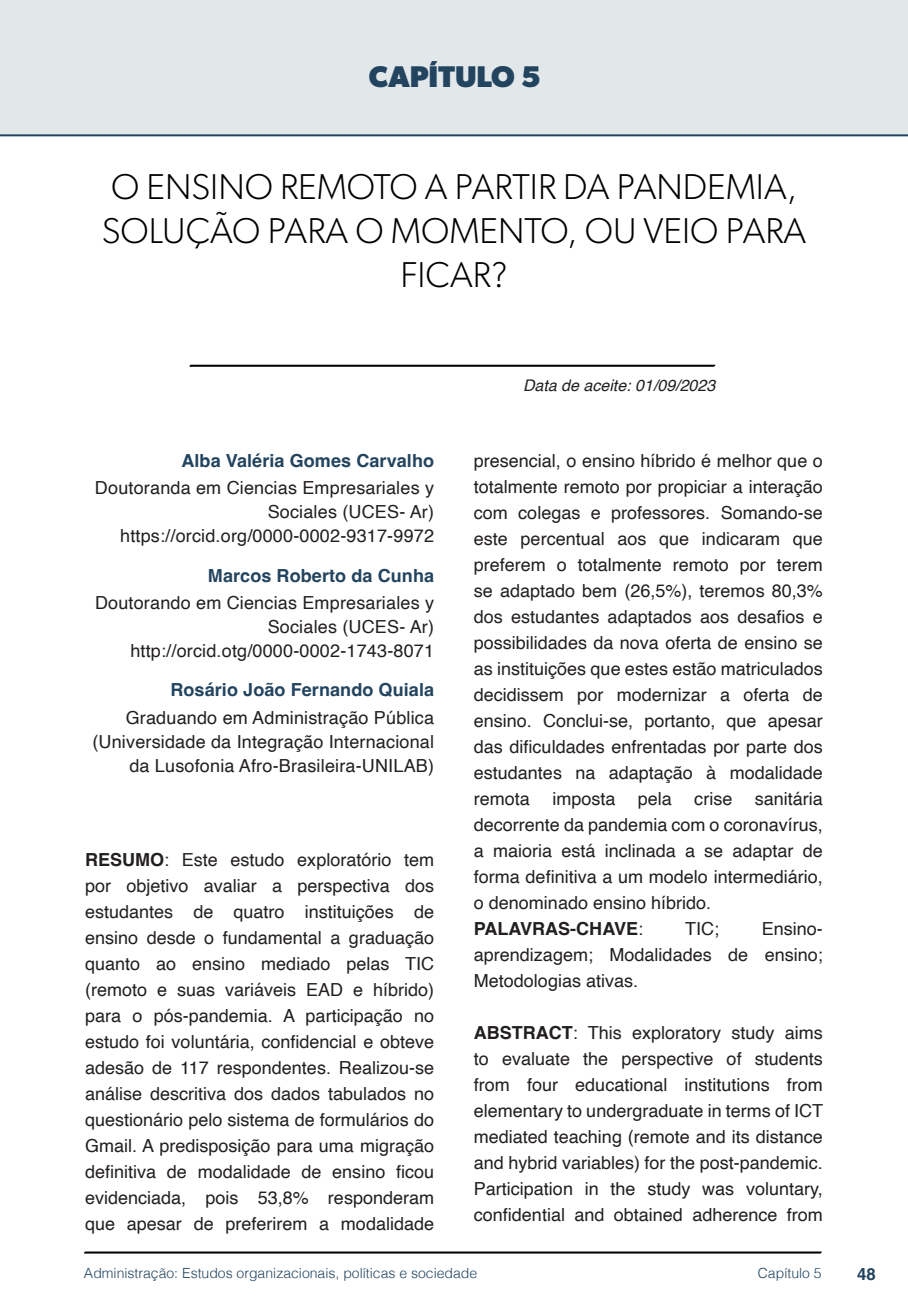
<style>
.page{position:relative;width:908px;height:1304px;background:#fff}
.page>*{position:absolute;margin:0;border:0;box-sizing:border-box;transform-origin:0 0}
.t1{font:300 36px/44px "Gibson";color:#000;text-align:center}
.t2{font:700 30px "Gibson";color:#23445f}
.t3{font:18px/26px "Helvetica";color:#231f20;text-align:right}
.t4{font:700 18px "Helvetica";letter-spacing:.005em;color:#23445f}
.t5{font:700 16.8px "Helvetica";color:#23445f}
.t6{font:italic 16px "Helvetica";color:#231f20}
.t7{font:300 14px "Helvetica";color:#23445f}
.s1{font-weight:700}
</style>
<div class="page">
<svg style="left:84px;top:1251px;width:737px;height:3px;background:#515151"></svg>
<svg style="left:189px;top:364px;width:526px;height:3px;background:#4f4f4f"></svg>
<div style="left:0;top:0;width:907px;height:136px;background:#e2e7e9"></div>
<div style="left:44px;top:72px;width:68px;height:61px;background:#e2e7e9"></div>
<h2 class="t2" style="left:369px;top:58px;width:173px">CAPÍTULO 5</h2>
<h1 class="t1" style="left:102px;top:164px;width:705px">O ENSINO REMOTO A PARTIR DA PANDEMIA,<br>SOLUÇÃO PARA O MOMENTO, OU VEIO PARA<br>FICAR?</h1>
<p class="t4" style="left:181px;top:450px;width:254px">Alba Valéria Gomes Carvalho</p>
<p class="t3" style="left:95px;top:477px;width:340px;line-height:24px">Doutoranda em Ciencias Empresariales y<br>Sociales (UCES- Ar) https://orcid.org/0000-0002-9317-9972</p>
<p class="t4" style="left:208px;top:564px;width:228px">Marcos Roberto da Cunha</p>
<p class="t3" style="left:95px;top:591px;width:340px;line-height:24px">Doutorando em Ciencias Empresariales y<br>Sociales (UCES- Ar) http://orcid.otg/0000-0002-1743-8071</p>
<p class="t4" style="left:170px;top:679px;width:265px">Rosário João Fernando Quiala</p>
<p class="t3" style="left:92px;top:706px;width:343px;line-height:24px">Graduando em Administração Pública (Universidade da Integração Internacional da Lusofonia Afro-Brasileira-UNILAB)</p>
<p class="t3" style="left:85px;top:847px;width:350px;text-align:justify"><span class="s1">RESUMO</span>: Este estudo exploratório tem por objetivo avaliar a perspectiva dos estudantes de quatro instituições de ensino desde o fundamental a graduação quanto ao ensino mediado pelas TIC (remoto e suas variáveis EAD e híbrido) para o pós-pandemia. A participação no estudo foi voluntária, confidencial e obteve adesão de 117 respondentes. Realizou-se análise descritiva dos dados tabulados no questionário pelo sistema de formulários do Gmail. A predisposição para uma migração definitiva de modalidade de ensino ficou evidenciada, pois 53,8% responderam que apesar de preferirem a modalidade</p>
<p class="t6" style="left:523px;top:373px;width:194px">Data de aceite: 01/09/2023</p>
<p class="t3" style="left:473px;top:448px;width:350px;text-align:left">presencial, o ensino híbrido é melhor que o totalmente remoto por propiciar a interação com colegas e professores. Somando-se este percentual aos que indicaram que preferem o totalmente remoto por terem se adaptado bem (26,5%), teremos 80,3% dos estudantes adaptados aos desafios e possibilidades da nova oferta de ensino se as instituições que estes estão matriculados decidissem por modernizar a oferta de ensino. Conclui-se, portanto, que apesar das dificuldades enfrentadas por parte dos estudantes na adaptação à modalidade remota imposta pela crise sanitária decorrente da pandemia com o coronavírus, a maioria está inclinada a se adaptar de forma definitiva a um modelo intermediário, o denominado ensino híbrido.<br><span class="s1">PALAVRAS-CHAVE</span>:</p>
<p class="t3" style="left:685px;top:916px;width:36px">TIC;</p>
<p class="t3" style="left:473px;top:916px;width:350px;text-align:justify;text-indent:288px">Ensino&shy;aprendizagem; Modalidades de ensino; Metodologias ativas.</p>
<p class="t3" style="left:473px;top:1020px;width:350px;text-align:justify"><span class="s1">ABSTRACT</span>: This exploratory study aims to evaluate the perspective of students from four educational institutions from elementary to undergraduate in terms of ICT mediated teaching (remote and its distance and hybrid variables) for the post-pandemic.<br>Participation in the study was voluntary, confidential and obtained adherence from</p>
<p class="t7" style="left:84px;top:1261px;width:394px">Administração: Estudos organizacionais, políticas e sociedade</p>
<p class="t7" style="left:757px;top:1261px;width:65px">Capítulo 5</p>
<p class="t5" style="left:856px;top:1264px;width:20px">48</p>
</div>
